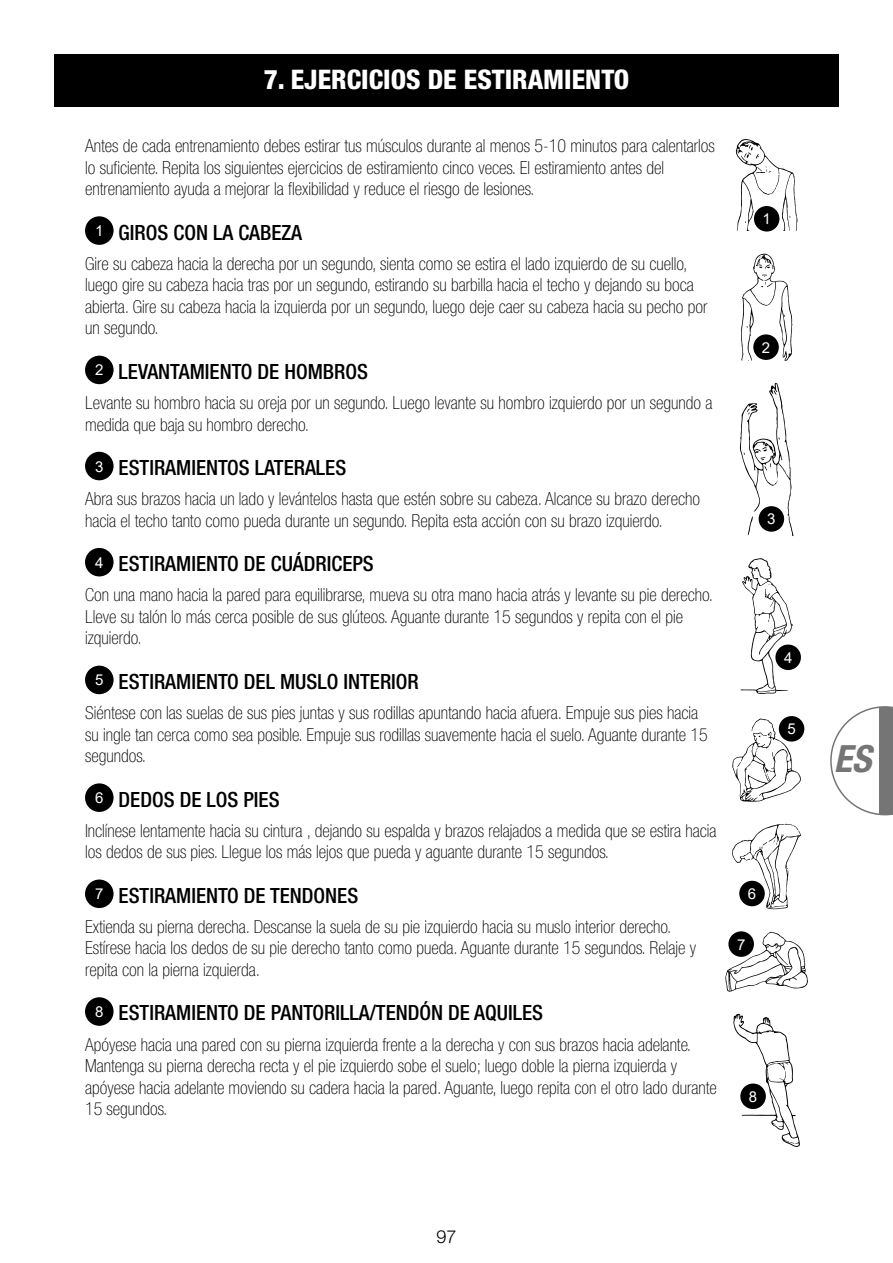
<style>
.page{position:relative;width:893px;height:1263px;background:#fff}
.page>*{position:absolute;margin:0;border:0;box-sizing:border-box;transform-origin:0 0}
.t1{font:italic 700 condensed 37.5px "Helvetica Neue LT Std";color:#767576}
.t2{font:800 condensed 27px "Helvetica Neue LT Std";color:#fff}
.t3{font:500 condensed 21px "Helvetica Neue LT Std";color:#000}
.t4{font:100 condensed 18px/21.6px "Helvetica Neue LT Std";color:#000}
.t5{font:300 18px "Helvetica Neue LT Std";color:#000}
.t6{font:15px "Arial";color:#fff}
</style>
<div class="page">
<svg style="left:830px;top:706px;width:63px;height:109px"></svg>
<div style="left:879px;top:707px;width:14px;height:107px;background:#767576"></div>
<div style="left:85px;top:216px;width:29px;height:29px;background:#000;border-radius:50%"></div>
<div style="left:85px;top:356px;width:29px;height:28px;background:#000;border-radius:50%"></div>
<div style="left:85px;top:452px;width:29px;height:28px;background:#000;border-radius:50%"></div>
<div style="left:85px;top:548px;width:29px;height:28px;background:#000;border-radius:50%"></div>
<div style="left:85px;top:666px;width:29px;height:28px;background:#000;border-radius:50%"></div>
<div style="left:85px;top:783px;width:29px;height:29px;background:#000;border-radius:50%"></div>
<div style="left:85px;top:879px;width:29px;height:29px;background:#000;border-radius:50%"></div>
<div style="left:85px;top:997px;width:29px;height:29px;background:#000;border-radius:50%"></div>
<div style="left:54px;top:54px;width:785px;height:52px;background:#000"></div>
<svg style="left:736px;top:139px;width:62px;height:92px"></svg>
<div style="left:754px;top:206px;width:25px;height:26px;background:#000;border-radius:50%"></div>
<svg style="left:741px;top:253px;width:51px;height:108px"></svg>
<div style="left:753px;top:334px;width:26px;height:26px;background:#000;border-radius:50%"></div>
<svg style="left:732px;top:718px;width:69px;height:84px"></svg>
<div style="left:779px;top:716px;width:25px;height:25px;background:#000;border-radius:50%"></div>
<svg style="left:739px;top:383px;width:54px;height:153px"></svg>
<div style="left:759px;top:506px;width:25px;height:26px;background:#000;border-radius:50%"></div>
<svg style="left:732px;top:824px;width:69px;height:85px"></svg>
<div style="left:739px;top:881px;width:26px;height:25px;background:#000;border-radius:50%"></div>
<svg style="left:741px;top:558px;width:52px;height:136px"></svg>
<div style="left:775px;top:644px;width:26px;height:26px;background:#000;border-radius:50%"></div>
<svg style="left:733px;top:1013px;width:67px;height:134px"></svg>
<div style="left:740px;top:1083px;width:26px;height:26px;background:#000;border-radius:50%"></div>
<svg style="left:725px;top:932px;width:83px;height:60px"></svg>
<div style="left:728px;top:931px;width:26px;height:26px;background:#000;border-radius:50%"></div>
<h2 class="t2" style="left:264px;top:62px;width:367px">7. EJERCICIOS DE ESTIRAMIENTO</h2>
<p class="t4" style="left:85px;top:135px;width:631px">Antes de cada entrenamiento debes estirar tus músculos durante al menos 5-10 minutos para calentarlos lo suficiente. Repita los siguientes ejercicios de estiramiento cinco veces. El estiramiento antes del entrenamiento ayuda a mejorar la flexibilidad y reduce el riesgo de lesiones.</p>
<p class="t3" style="left:95px;top:220px;width:209px"><sup>1</sup> GIROS CON LA CABEZA</p>
<p class="t4" style="left:85px;top:252px;width:624px">Gire su cabeza hacia la derecha por un segundo, sienta como se estira el lado izquierdo de su cuello, luego gire su cabeza hacia tras por un segundo, estirando su barbilla hacia el techo y dejando su boca abierta. Gire su cabeza hacia la izquierda por un segundo, luego deje caer su cabeza hacia su pecho por un segundo.</p>
<p class="t3" style="left:95px;top:359px;width:274px"><sup>2</sup> LEVANTAMIENTO DE HOMBROS</p>
<p class="t4" style="left:85px;top:392px;width:629px">Levante su hombro hacia su oreja por un segundo. Luego levante su hombro izquierdo por un segundo a medida que baja su hombro derecho.</p>
<p class="t3" style="left:95px;top:455px;width:253px"><sup>3</sup> ESTIRAMIENTOS LATERALES</p>
<p class="t4" style="left:85px;top:488px;width:617px">Abra sus brazos hacia un lado y levántelos hasta que estén sobre su cabeza. Alcance su brazo derecho hacia el techo tanto como pueda durante un segundo. Repita esta acción con su brazo izquierdo.</p>
<p class="t3" style="left:95px;top:551px;width:280px"><sup>4</sup> ESTIRAMIENTO DE CUÁDRICEPS</p>
<p class="t4" style="left:85px;top:584px;width:630px">Con una mano hacia la pared para equilibrarse, mueva su otra mano hacia atrás y levante su pie derecho.<br>Lleve su talón lo más cerca posible de sus glúteos. Aguante durante 15 segundos y repita con el pie izquierdo.</p>
<p class="t3" style="left:95px;top:669px;width:325px"><sup>5</sup> ESTIRAMIENTO DEL MUSLO INTERIOR</p>
<p class="t4" style="left:85px;top:702px;width:624px">Siéntese con las suelas de sus pies juntas y sus rodillas apuntando hacia afuera. Empuje sus pies hacia su ingle tan cerca como sea posible. Empuje sus rodillas suavemente hacia el suelo. Aguante durante 15 segundos.</p>
<p class="t3" style="left:95px;top:787px;width:186px"><sup>6</sup> DEDOS DE LOS PIES</p>
<p class="t4" style="left:85px;top:819px;width:633px">Inclínese lentamente hacia su cintura , dejando su espalda y brazos relajados a medida que se estira hacia los dedos de sus pies. Llegue los más lejos que pueda y aguante durante 15 segundos.</p>
<p class="t3" style="left:95px;top:883px;width:265px"><sup>7</sup> ESTIRAMIENTO DE TENDONES</p>
<p class="t4" style="left:85px;top:915px;width:612px">Extienda su pierna derecha. Descanse la suela de su pie izquierdo hacia su muslo interior derecho.<br>Estírese hacia los dedos de su pie derecho tanto como pueda. Aguante durante 15 segundos. Relaje y repita con la pierna izquierda.</p>
<p class="t3" style="left:95px;top:1000px;width:449px"><sup>8</sup> ESTIRAMIENTO DE PANTORILLA/TENDÓN DE AQUILES</p>
<p class="t4" style="left:85px;top:1033px;width:633px">Apóyese hacia una pared con su pierna izquierda frente a la derecha y con sus brazos hacia adelante.<br>Mantenga su pierna derecha recta y el pie izquierdo sobe el suelo; luego doble la pierna izquierda y apóyese hacia adelante moviendo su cadera hacia la pared. Aguante, luego repita con el otro lado durante 15 segundos.</p>
<p class="t6" style="left:762px;top:209px;width:10px">1</p>
<p class="t6" style="left:762px;top:337px;width:10px">2</p>
<p class="t6" style="left:767px;top:509px;width:10px">3</p>
<p class="t6" style="left:784px;top:647px;width:10px">4</p>
<p class="t6" style="left:787px;top:719px;width:10px">5</p>
<p class="t6" style="left:748px;top:883px;width:10px">6</p>
<p class="t6" style="left:737px;top:934px;width:10px">7</p>
<p class="t6" style="left:749px;top:1086px;width:10px">8</p>
<h1 class="t1" style="left:834px;top:736px;width:39px">ES</h1>
<p class="t5" style="left:436px;top:1225px;width:22px">97</p>
</div>
